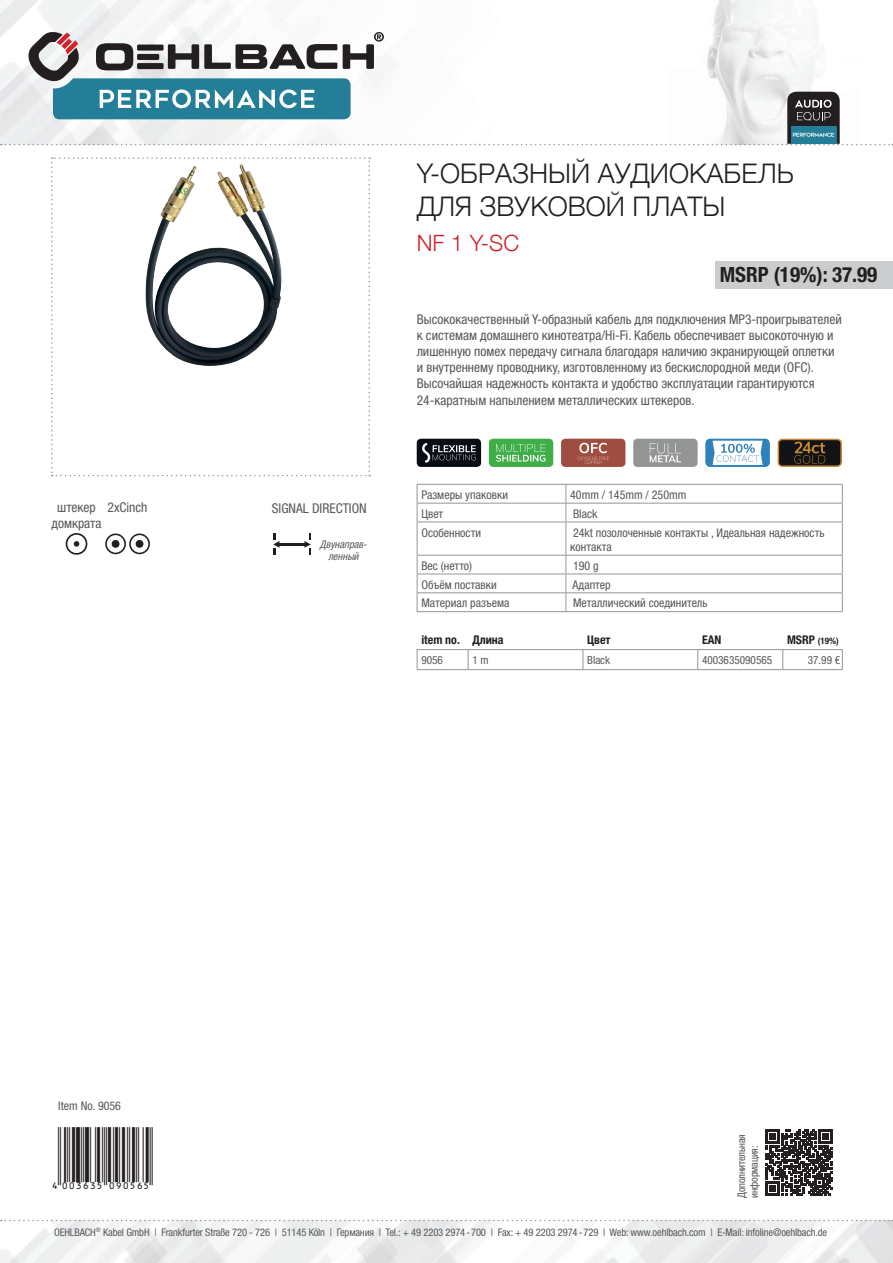
<style>
.page{position:relative;width:893px;height:1263px;background:#fff}
.page>*{position:absolute;margin:0;border:0;box-sizing:border-box;transform-origin:0 0}
.t1{font:300 27px/32.4px "Helvetica Neue";color:#231f20}
.t2{font:27px "EAN";color:#231f20}
.t3{font:300 22.5px "Helvetica Neue";color:#d1232a}
.t4{font:700 condensed 21px "Helvetica Neue LTW1 G";color:#231f20}
.t5{font:condensed 13.5px/16.2px "Helvetica Neue LTW1 G";color:#57585a}
.t6{font:condensed 12px/14.4px "Helvetica Neue LTW1 G";color:#57585a}
.t7{font:700 condensed 12px "Helvetica Neue LTW1 G";color:#231f20}
.t8{font:condensed 11.25px "Helvetica Neue LTW1 G";color:#57585a}
.t9{font:condensed 10.5px/12.6px "Helvetica Neue LTW1 G";letter-spacing:-.01em;color:#57585a}
.t10{font:italic condensed 10.5px/12.6px "Helvetica Neue LTW1 G";color:#57585a;text-align:center}
.t11{font:700 condensed 9px "Helvetica Neue LTW1 G";color:#231f20}
.s1{font-size:12px}
</style>
<div class="page">
<img style="left:0;top:1220px;width:893px;height:43px">
<img style="left:0;top:0;width:818px;height:145px">
<svg style="left:1px;top:1220px;width:892px;height:1px"></svg>
<svg style="left:51px;top:157px;width:319px;height:319px"></svg>
<div style="left:417px;top:439px;width:64px;height:28px;background:#090e15;border-radius:4px"></div>
<svg style="left:422px;top:443px;width:54px;height:20px"></svg>
<div style="left:489px;top:439px;width:64px;height:28px;background:#3fae49;border-radius:4px"></div>
<svg style="left:496px;top:444px;width:49px;height:18px"></svg>
<div style="left:561px;top:439px;width:64px;height:28px;background:#a04d41;border-radius:4px"></div>
<svg style="left:578px;top:443px;width:31px;height:21px"></svg>
<div style="left:633px;top:439px;width:65px;height:28px;background:#939595;border-radius:4px"></div>
<svg style="left:650px;top:443px;width:31px;height:19px"></svg>
<svg style="left:705px;top:439px;width:65px;height:28px"></svg>
<svg style="left:778px;top:439px;width:64px;height:28px;background:#3d311e"></svg>
<svg style="left:66px;top:533px;width:21px;height:22px"></svg>
<svg style="left:105px;top:533px;width:45px;height:21px"></svg>
<div style="left:136px;top:540px;width:7px;height:8px;background:#231f20;border-radius:50%"></div>
<hr style="left:279px;top:543px;width:26px;height:3px;background:#231f20">
<svg style="left:273px;top:533px;width:6px;height:21px"></svg>
<svg style="left:304px;top:533px;width:7px;height:21px"></svg>
<svg style="left:766px;top:1129px;width:66px;height:67px"></svg>
<svg style="left:1px;top:31px;width:892px;height:114px"></svg>
<svg style="left:417px;top:650px;width:426px;height:19px"></svg>
<hr style="left:417px;top:669px;width:51px;height:1px;background:#939598">
<hr style="left:468px;top:669px;width:115px;height:1px;background:#939598">
<hr style="left:583px;top:669px;width:115px;height:1px;background:#939598">
<hr style="left:698px;top:669px;width:85px;height:1px;background:#939598">
<hr style="left:783px;top:669px;width:60px;height:1px;background:#939598">
<hr style="left:417px;top:649px;width:51px;height:1px;background:#939598">
<hr style="left:468px;top:649px;width:115px;height:1px;background:#939598">
<hr style="left:583px;top:649px;width:115px;height:1px;background:#939598">
<hr style="left:698px;top:649px;width:85px;height:1px;background:#939598">
<hr style="left:783px;top:649px;width:60px;height:1px;background:#939598">
<div style="left:715px;top:261px;width:178px;height:27px;background:#cbccce"></div>
<svg style="left:417px;top:484px;width:426px;height:38px"></svg>
<hr style="left:417px;top:522px;width:149px;height:1px;background:#939598">
<hr style="left:417px;top:522px;width:1px;height:33px;background:#939598">
<hr style="left:566px;top:522px;width:277px;height:1px;background:#939598">
<hr style="left:566px;top:522px;width:1px;height:33px;background:#939598">
<hr style="left:842px;top:522px;width:1px;height:33px;background:#939598">
<hr style="left:417px;top:555px;width:149px;height:1px;background:#939598">
<hr style="left:566px;top:555px;width:277px;height:1px;background:#939598">
<hr style="left:417px;top:574px;width:149px;height:1px;background:#939598">
<hr style="left:566px;top:574px;width:277px;height:1px;background:#939598">
<hr style="left:417px;top:592px;width:149px;height:1px;background:#939598">
<svg style="left:417px;top:555px;width:1px;height:56px"></svg>
<hr style="left:566px;top:592px;width:277px;height:1px;background:#939598">
<svg style="left:566px;top:555px;width:1px;height:56px"></svg>
<svg style="left:842px;top:555px;width:1px;height:56px"></svg>
<hr style="left:417px;top:611px;width:149px;height:1px;background:#939598">
<hr style="left:566px;top:611px;width:277px;height:1px;background:#939598">
<h1 class="t1" style="left:417px;top:156px;width:378px">Y-ОБРАЗНЫЙ АУДИОКАБЕЛЬ<br>ДЛЯ ЗВУКОВОЙ ПЛАТЫ</h1>
<h2 class="t3" style="left:417px;top:225px;width:104px">NF 1 Y-SC</h2>
<h3 class="t4" style="left:720px;top:262px;width:159px">MSRP (19%): 37.99</h3>
<p class="t5" style="left:57px;top:499px;width:92px">штекер 2xCinch</p>
<p class="t5" style="left:272px;top:500px;width:96px">SIGNAL DIRECTION</p>
<p class="t5" style="left:52px;top:515px;width:51px">домкрата</p>
<p class="t10" style="left:320px;top:538px;width:51px">Двунаправ&shy;ленный</p>
<p class="t5" style="left:417px;top:311px;width:427px">Высококачественный Y-образный кабель для подключения MP3-проигрывателей к системам домашнего кинотеатра/Hi-Fi. Кабель обеспечивает высокоточную и лишенную помех передачу сигнала благодаря наличию экранирующей оплетки и внутреннему проводнику, изготовленному из бескислородной меди (OFC).<br>Высочайшая надежность контакта и удобство эксплуатации гарантируются 24-каратным напылением металлических штекеров.</p>
<p class="t6" style="left:421px;top:487px;width:88px">Размеры упаковки</p>
<p class="t6" style="left:570px;top:487px;width:118px">40mm / 145mm / 250mm</p>
<p class="t6" style="left:421px;top:506px;width:23px">Цвет</p>
<p class="t6" style="left:573px;top:506px;width:26px">Black</p>
<p class="t6" style="left:421px;top:525px;width:61px">Особенности</p>
<p class="t6" style="left:570px;top:525px;width:256px">24kt позолоченные контакты , Идеальная надежность контакта</p>
<p class="t6" style="left:421px;top:558px;width:52px">Вес (нетто)</p>
<p class="t6" style="left:573px;top:558px;width:27px">190 g</p>
<p class="t6" style="left:421px;top:577px;width:77px">Объём поставки</p>
<p class="t6" style="left:573px;top:577px;width:40px">Адаптер</p>
<p class="t6" style="left:421px;top:596px;width:90px">Материал разъема</p>
<p class="t6" style="left:573px;top:596px;width:136px">Металлический соединитель</p>
<p class="t7" style="left:421px;top:632px;width:84px">item no. Длина</p>
<p class="t7" style="left:587px;top:632px;width:25px">Цвет</p>
<p class="t7" style="left:702px;top:632px;width:21px">EAN</p>
<p class="t11" style="left:787px;top:635px;width:53px"><span class="s1">MSRP</span> (19%)</p>
<p class="t8" style="left:421px;top:653px;width:23px">9056</p>
<p class="t8" style="left:472px;top:653px;width:18px">1 m</p>
<p class="t8" style="left:587px;top:653px;width:24px">Black</p>
<p class="t8" style="left:702px;top:653px;width:72px">4003635090565</p>
<p class="t8" style="left:808px;top:653px;width:34px">37.99 €</p>
<p class="t6" style="left:58px;top:1098px;width:64px">Item No. 9056</p>
<h1 class="t2" style="left:51px;top:1157px;width:103px">4":D=@GI#NWNSTS"</h1>
<p class="t9" style="left:735px;top:1198px;width:65px;rotate:-90deg">Дополнительная информация:</p>
<p class="t9" style="left:54px;top:1226px;width:775px">OEHLBACH<sup>®</sup> Kabel GmbH | Frankfurter Straße 720 - 726 | 51145 Köln | Германия | Tel.: + 49 2203 2974-700 | Fax: + 49 2203 2974-729 | Web: www.oehlbach.com | E-Mail: infoline@oehlbach.de</p>
</div>
